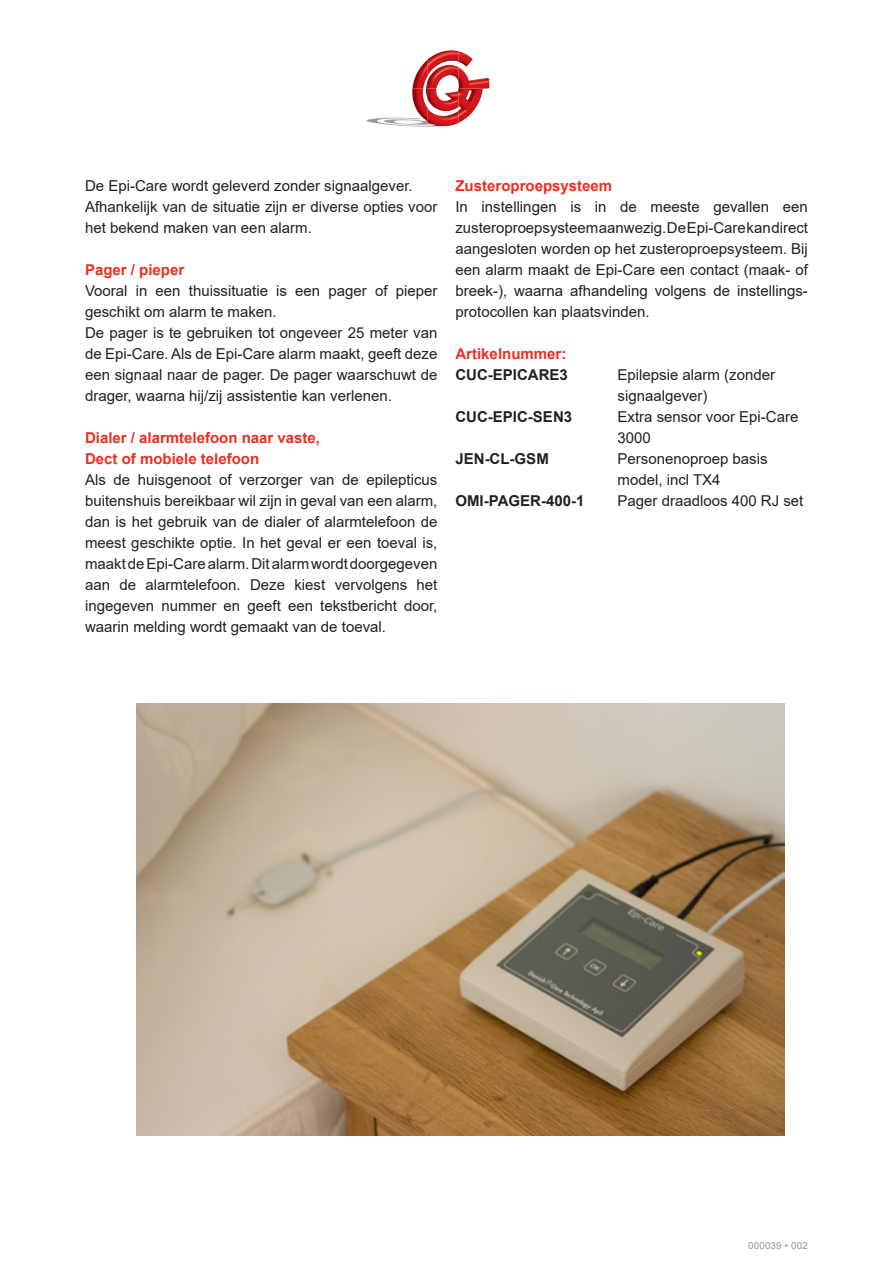
<style>
.page{position:relative;width:893px;height:1263px;background:#fff}
.page>*{position:absolute;margin:0;border:0;box-sizing:border-box;transform-origin:0 0}
.t1{font:15px/21px "Arial";color:#231f20}
.t2{font:700 15px/21px "Arial";color:#ee2e22}
.t3{font:700 15px "Arial";color:#231f20}
.t4{font:9.75px "Arial";letter-spacing:.02em;color:#939598}
</style>
<div class="page">
<img style="left:136px;top:703px;width:648px;height:432px">
<img style="left:413px;top:61px;width:13px;height:24px">
<img style="left:428px;top:51px;width:21px;height:25px">
<img style="left:366px;top:120px;width:31px;height:5px">
<img style="left:403px;top:88px;width:25px;height:33px">
<img style="left:437px;top:91px;width:21px;height:10px">
<img style="left:458px;top:88px;width:29px;height:35px">
<p class="t1" style="left:85px;top:175px;width:354px">De Epi-Care wordt geleverd zonder signaalgever.<br>Afhankelijk van de situatie zijn er diverse opties voor het bekend maken van een alarm.</p>
<p class="t2" style="left:85px;top:259px;width:101px">Pager / pieper</p>
<p class="t1" style="left:85px;top:280px;width:354px">Vooral in een thuissituatie is een pager of pieper geschikt om alarm te maken.<br>De pager is te gebruiken tot ongeveer 25 meter van de Epi-Care. Als de Epi-Care alarm maakt, geeft deze een signaal naar de pager. De pager waarschuwt de drager, waarna hij/zij assistentie kan verlenen.</p>
<p class="t2" style="left:85px;top:427px;width:237px">Dialer / alarmtelefoon naar vaste,<br>Dect of mobiele telefoon</p>
<p class="t1" style="left:85px;top:469px;width:354px;text-align:justify">Als de huisgenoot of verzorger van de epilepticus buitenshuis bereikbaar wil zijn in geval van een alarm, dan is het gebruik van de dialer of alarmtelefoon de meest geschikte optie. In het geval er een toeval is, maakt de Epi-Care alarm. Dit alarm wordt doorgegeven aan de alarmtelefoon. Deze kiest vervolgens het ingegeven nummer en geeft een tekstbericht door, waarin melding wordt gemaakt van de toeval.</p>
<p class="t2" style="left:455px;top:175px;width:158px">Zusteroproepsysteem</p>
<p class="t1" style="left:455px;top:196px;width:354px;text-align:justify">In instellingen is in de meeste gevallen een zusteroproepsysteem aanwezig. De Epi-Care kan direct aangesloten worden op het zusteroproepsysteem. Bij een alarm maakt de Epi-Care een contact (maak- of breek-), waarna afhandeling volgens de instellings&shy;protocollen kan plaatsvinden.</p>
<p class="t2" style="left:455px;top:343px;width:112px">Artikelnummer:</p>
<p class="t3" style="left:455px;top:364px;width:114px">CUC-EPICARE3</p>
<p class="t1" style="left:617px;top:364px;width:159px">Epilepsie alarm (zonder signaalgever)</p>
<p class="t3" style="left:455px;top:406px;width:118px">CUC-EPIC-SEN3</p>
<p class="t1" style="left:617px;top:406px;width:182px">Extra sensor voor Epi-Care<br>3000</p>
<p class="t3" style="left:455px;top:448px;width:95px">JEN-CL-GSM</p>
<p class="t1" style="left:617px;top:448px;width:152px">Personenoproep basis model, incl TX4</p>
<p class="t3" style="left:455px;top:490px;width:130px">OMI-PAGER-400-1</p>
<p class="t1" style="left:617px;top:490px;width:187px">Pager draadloos 400 RJ set</p>
<p class="t4" style="left:748px;top:1238px;width:61px">000039 • 002</p>
</div>
